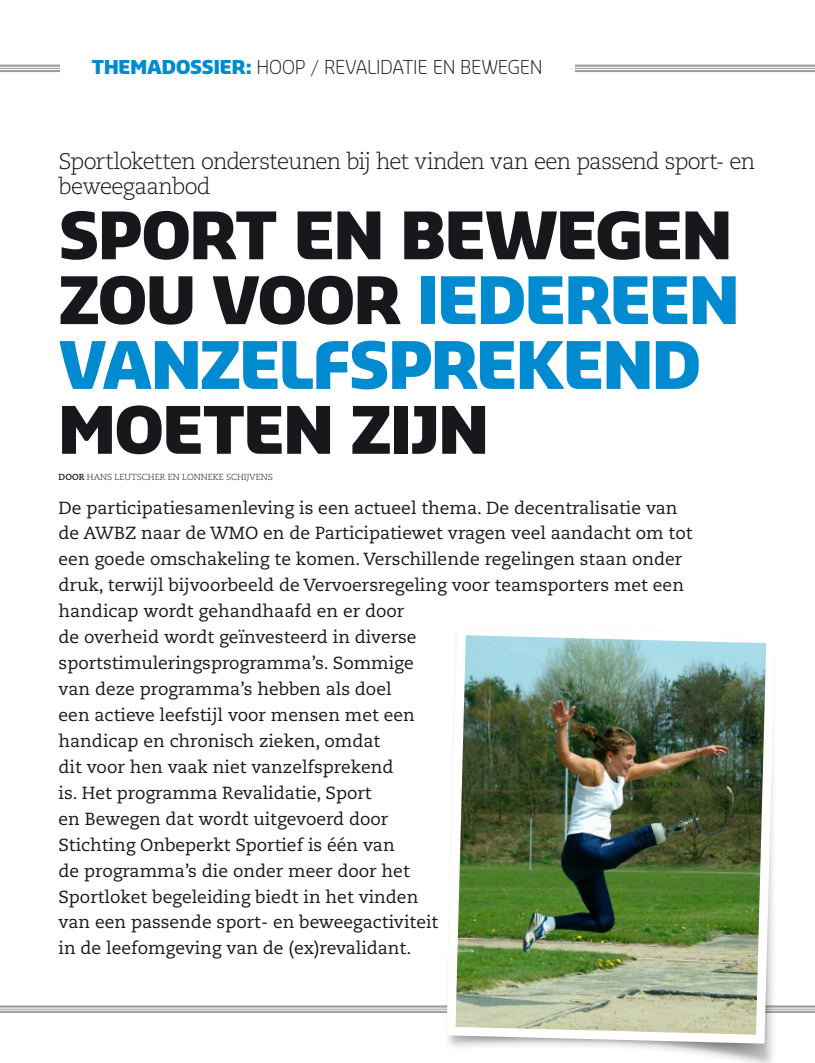
<style>
.page{position:relative;width:815px;height:1063px;background:#fff}
.page>*{position:absolute;margin:0;border:0;box-sizing:border-box;transform-origin:0 0}
.t1{font:900 63.75px/64.9px "Sansa Std";letter-spacing:-.02em;color:#008bd0;text-align:justify}
.t2{font:900 63.75px "Sansa Std";letter-spacing:-.015em;color:#1a171c}
.t3{font:300 22.5px/25.9px "Caecilia CE";letter-spacing:-.035em;color:#1a171c}
.t4{font:300 18.75px "Sansa Std";letter-spacing:-.02em;color:#1a171c}
.t5{font:17.5px/25.9px "Caecilia CE";color:#1a171c}
.t6{font:300 8.75px "Caecilia CE";color:#1a171c}
.t7{font:700 8.75px "Caecilia CE";color:#1a171c}
.s1{font-weight:900;color:#008bd0}
.s2{color:#1a171c}
</style>
<div class="page">
<svg style="left:0;top:67px;width:815px;height:1px"></svg>
<hr style="left:0;top:70px;width:815px;height:2px;background:#9c9e9f">
<hr style="left:0;top:68px;width:815px;height:1px;background:#9c9e9f">
<hr style="left:0;top:65px;width:815px;height:2px;background:#9c9e9f">
<div style="left:0;top:1005px;width:815px;height:8px;background:#e5e6e6"></div>
<hr style="left:0;top:1011px;width:815px;height:2px;background:#9c9e9f">
<hr style="left:0;top:1009px;width:815px;height:1px;background:#9c9e9f">
<hr style="left:0;top:1005px;width:815px;height:3px;background:#9c9e9f">
<svg style="left:650px;top:1048px;width:120px;height:15px"></svg>
<img style="left:442px;top:635px;width:338px;height:413px">
<div style="left:60px;top:58px;width:514px;height:27px;background:#fff"></div>
<p class="t4" style="left:92px;top:54px;width:452px"><span class="s1">THEMADOSSIER:</span> H OOP / REVALIDATIE EN BEWEGEN</p>
<p class="t3" style="left:59px;top:147px;width:698px">Sportloketten ondersteunen bij het vinden van een passend sport- en beweegaanbod</p>
<h1 class="t1" style="left:59px;top:199px;width:682px"><span class="s2">SPORT EN BEWEGEN ZOU VOOR</span> IEDEREEN VANZELFSPREKEND</h1>
<h1 class="t2" style="left:59px;top:387px;width:431px">MOETEN ZIJN</h1>
<p class="t7" style="left:59px;top:471px;width:8px">DOOR</p>
<p class="t6" style="left:87px;top:471px;width:187px">Hans Leutscher en Lonneke Schijvens</p>
<p class="t5" style="left:59px;top:494px;width:635px">De participatiesamenleving is een actueel thema. De decentralisatie van de AWBZ naar de WMO en de Participatiewet vragen veel aandacht om tot een goede omschakeling te komen. Verschillende regelingen staan onder druk, terwijl bijvoorbeeld de Vervoersregeling voor teamsporters met een handicap wordt gehandhaafd en er door<br>de overheid wordt geïnvesteerd in diverse<br>sportstimuleringsprogramma’s. Sommige<br>van deze programma’s hebben als doel<br>een actieve leefstijl voor mensen met een<br>handicap en chronisch zieken, omdat<br>dit voor hen vaak niet vanzelfsprekend<br>is. Het programma Revalidatie, Sport<br>en Bewegen dat wordt uitgevoerd door<br>Stichting Onbeperkt Sportief is één van<br>de programma’s die onder meer door het<br>Sportloket begeleiding biedt in het vinden<br>van een passende sport- en beweegactiviteit<br>in de leefomgeving van de (ex)revalidant.</p>
</div>
